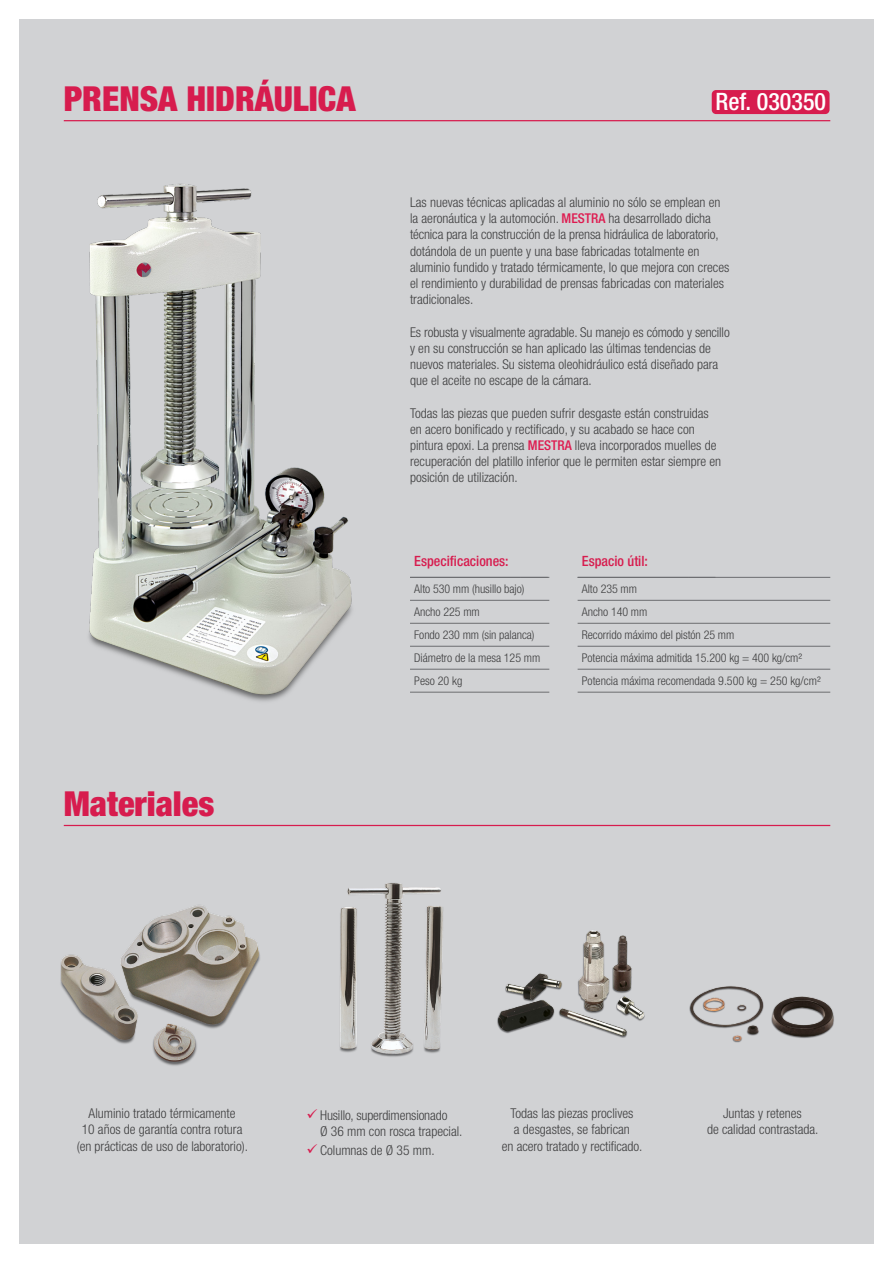
<style>
.page{position:relative;width:893px;height:1263px;background:#fff}
.page>*{position:absolute;margin:0;border:0;box-sizing:border-box;transform-origin:0 0}
.t1{font:900 condensed 34.5px "Helvetica Neue LT Std";color:#d71c4e}
.t2{font:500 condensed 24px "Helvetica Neue LT Std";color:#fff}
.t3{font:500 condensed 14.1px "Helvetica Neue LT Std";color:#d71c4e}
.Características{font:300 condensed 13.5px/16.2px "Helvetica Neue LT Std";color:#3e3e3f}
.Tx_general{font:300 condensed 12px "Helvetica Neue LT Std";letter-spacing:-.005em;color:#3e3e3f}
.s1{font-weight:500;color:#de1b50}
.s2{color:#d71c4e}
</style>
<div class="page">
<div style="left:19px;top:19px;width:854px;height:1224px;background:#d1d2d4"></div>
<div style="left:712px;top:90px;width:117px;height:24px;background:#d71c4e;border-radius:4px"></div>
<img style="left:89px;top:183px;width:263px;height:519px">
<img style="left:60px;top:905px;width:200px;height:161px">
<img style="left:497px;top:930px;width:148px;height:108px">
<img style="left:340px;top:883px;width:103px;height:174px">
<img style="left:689px;top:986px;width:145px;height:57px">
<hr style="left:410px;top:577px;width:139px;height:1px;background:#6c6d70">
<hr style="left:410px;top:600px;width:139px;height:1px;background:#6c6d70">
<hr style="left:410px;top:623px;width:139px;height:1px;background:#6c6d70">
<hr style="left:410px;top:646px;width:139px;height:1px;background:#6c6d70">
<hr style="left:410px;top:669px;width:139px;height:1px;background:#6c6d70">
<hr style="left:410px;top:692px;width:139px;height:1px;background:#6c6d70">
<hr style="left:578px;top:577px;width:252px;height:1px;background:#6c6d70">
<hr style="left:578px;top:600px;width:252px;height:1px;background:#6c6d70">
<hr style="left:578px;top:623px;width:252px;height:1px;background:#6c6d70">
<hr style="left:578px;top:646px;width:252px;height:1px;background:#6c6d70">
<hr style="left:578px;top:669px;width:252px;height:1px;background:#6c6d70">
<hr style="left:578px;top:692px;width:252px;height:1px;background:#6c6d70">
<hr style="left:64px;top:120px;width:766px;height:1px;background:#d71c4e">
<hr style="left:64px;top:825px;width:766px;height:1px;background:#d71c4e">
<p class="t1" style="left:64px;top:77px;width:293px">PRENSA HIDRÁULICA</p>
<p class="t1" style="left:64px;top:782px;width:152px">Materiales</p>
<p class="t2" style="left:716px;top:87px;width:112px">Ref. 030350</p>
<p class="Características" style="left:410px;top:194px;width:321px">Las nuevas técnicas aplicadas al aluminio no sólo se emplean en la aeronáutica y la automoción. <span class="s1">MESTRA</span> ha desarrollado dicha técnica para la construcción de la prensa hidráulica de laboratorio, dotándola de un puente y una base fabricadas totalmente en aluminio fundido y tratado térmicamente, lo que mejora con creces el rendimiento y durabilidad de prensas fabricadas con materiales tradicionales.</p>
<p class="Características" style="left:410px;top:324px;width:321px">Es robusta y visualmente agradable. Su manejo es cómodo y sencillo y en su construcción se han aplicado las últimas tendencias de nuevos materiales. Su sistema oleohidráulico está diseñado para que el aceite no escape de la cámara.</p>
<p class="Características" style="left:410px;top:405px;width:300px">Todas las piezas que pueden sufrir desgaste están construidas</p>
<p class="Características" style="left:410px;top:421px;width:313px">en acero bonificado y rectificado, y su acabado se hace con pintura epoxi. La prensa <span class="s1">MESTRA</span> lleva incorporados muelles de recuperación del platillo inferior que le permiten estar siempre en posición de utilización.</p>
<p class="t3" style="left:414px;top:553px;width:96px">Especificaciones:</p>
<p class="Tx_general" style="left:414px;top:582px;width:112px">Alto 530 mm (husillo bajo)</p>
<p class="Tx_general" style="left:414px;top:605px;width:67px">Ancho 225 mm</p>
<p class="Tx_general" style="left:414px;top:628px;width:122px">Fondo 230 mm (sin palanca)</p>
<p class="Tx_general" style="left:414px;top:651px;width:127px">Diámetro de la mesa 125 mm</p>
<p class="Tx_general" style="left:414px;top:674px;width:50px">Peso 20 kg</p>
<p class="t3" style="left:582px;top:553px;width:68px">Espacio útil:</p>
<p class="Tx_general" style="left:582px;top:582px;width:57px">Alto 235 mm</p>
<p class="Tx_general" style="left:582px;top:605px;width:67px">Ancho 140 mm</p>
<p class="Tx_general" style="left:582px;top:628px;width:154px">Recorrido máximo del pistón 25 mm</p>
<p class="Tx_general" style="left:582px;top:651px;width:222px">Potencia máxima admitida 15.200 kg = 400 kg/cm2</p>
<p class="Tx_general" style="left:582px;top:674px;width:240px">Potencia máxima recomendada 9.500 kg = 250 kg/cm2</p>
<p class="Características" style="left:89px;top:1105px;width:148px">Aluminio tratado térmicamente</p>
<p class="Características" style="left:82px;top:1121px;width:162px">10 años de garantía contra rotura</p>
<p class="Características" style="left:77px;top:1138px;width:173px">(en prácticas de uso de laboratorio).</p>
<p class="Características" style="left:307px;top:1106px;width:142px"><span class="s2">✓</span> Husillo, superdimensionado</p>
<p class="Características" style="left:320px;top:1123px;width:144px">Ø 36 mm con rosca trapecial.</p>
<p class="Características" style="left:307px;top:1142px;width:129px"><span class="s2">✓</span> Columnas de Ø 35 mm.</p>
<p class="Características" style="left:510px;top:1105px;width:124px">Todas las piezas proclives</p>
<p class="Características" style="left:514px;top:1121px;width:117px">a desgastes, se fabrican</p>
<p class="Características" style="left:502px;top:1138px;width:142px">en acero tratado y rectificado.</p>
<p class="Características" style="left:723px;top:1105px;width:80px">Juntas y retenes</p>
<p class="Características" style="left:707px;top:1121px;width:113px">de calidad contrastada.</p>
</div>
